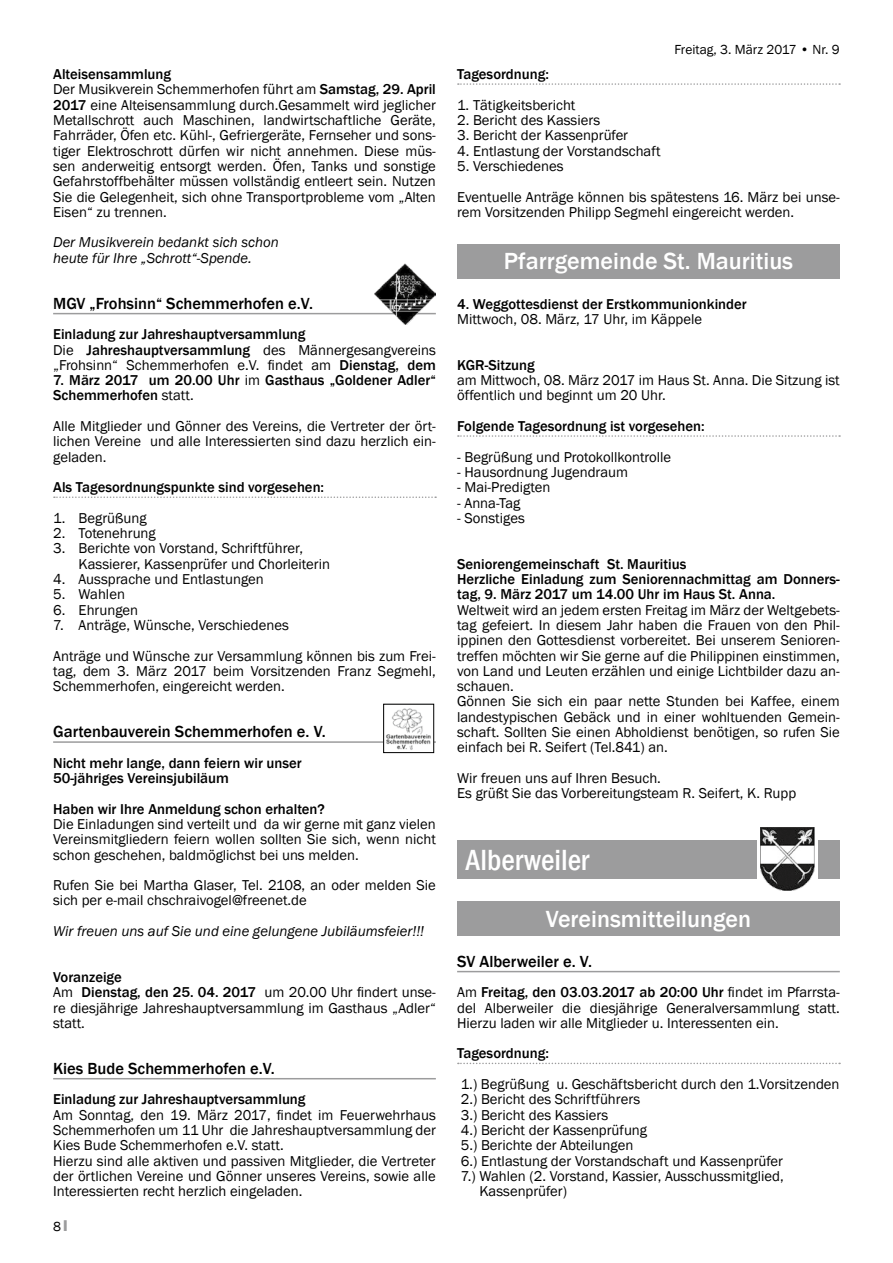
<style>
.page{position:relative;width:893px;height:1263px;background:#fff}
.page>*{position:absolute;margin:0;border:0;box-sizing:border-box;transform-origin:0 0}
.t1{font:500 condensed 30px "Franklin Gothic";color:#fff}
.t2{font:500 24px "Franklin Gothic";color:#fff}
.t3{font:500 16.5px "Franklin Gothic";color:#000}
.t4{font:14.7px/15.3px "Franklin Gothic";color:#000}
.t5{font:500 14.7px/15.3px "Franklin Gothic";color:#000}
.t6{font:italic 14.7px/15.3px "Franklin Gothic";color:#000}
.t7{font:13.5px "Franklin Gothic";color:#000}
.s1{font-weight:500}
.s2{font-weight:400}
.s3{font-family:"Impact";color:#9c9c9d}
</style>
<div class="page">
<svg style="left:458px;top:83px;width:382px;height:2px"></svg>
<svg style="left:458px;top:435px;width:382px;height:2px"></svg>
<hr style="left:457px;top:971px;width:383px;height:1px;background:#9c9c9d">
<svg style="left:458px;top:1063px;width:382px;height:1px"></svg>
<div style="left:457px;top:244px;width:383px;height:34px;background:#9c9c9d"></div>
<div style="left:457px;top:840px;width:383px;height:39px;background:#9c9c9d"></div>
<div style="left:757px;top:827px;width:61px;height:63px;background:linear-gradient(to bottom,#fff,#fff)"></div>
<img style="left:761px;top:827px;width:53px;height:63px">
<div style="left:457px;top:902px;width:383px;height:34px;background:#9c9c9d"></div>
<hr style="left:53px;top:313px;width:383px;height:1px;background:#9c9c9d">
<svg style="left:54px;top:496px;width:382px;height:2px"></svg>
<hr style="left:53px;top:741px;width:383px;height:2px;background:#9c9c9d">
<hr style="left:53px;top:1078px;width:383px;height:1px;background:#9c9c9d">
<img style="left:374px;top:263px;width:62px;height:62px">
<img style="left:386px;top:708px;width:46px;height:42px">
<div style="left:384px;top:704px;width:50px;height:49px;border:1px solid #000"></div>
<p class="t4" style="left:53px;top:67px;width:384px"><span class="s1">Alteisensammlung<br></span>Der Musikverein Schemmerhofen führt am <span class="s1">Samstag, 29. April 2017</span> eine Alteisensammlung durch.Gesammelt wird jeglicher Metallschrott auch Maschinen, landwirtschaftliche Geräte, Fahrräder, Öfen etc. Kühl-, Gefriergeräte, Fernseher und sons&shy;tiger Elektroschrott dürfen wir nicht annehmen. Diese müs&shy;sen anderweitig entsorgt werden. Öfen, Tanks und sonstige Gefahrstoffbehälter müssen vollständig entleert sein. Nutzen Sie die Gelegenheit, sich ohne Transportprobleme vom „Alten Eisen“ zu trennen.</p>
<p class="t6" style="left:53px;top:235px;width:227px">Der Musikverein bedankt sich schon heute für Ihre „Schrott“-Spende.</p>
<p class="t3" style="left:53px;top:293px;width:261px">MGV „Frohsinn“ Schemmerhofen e.V.</p>
<p class="t5" style="left:53px;top:327px;width:384px">Einladung zur Jahreshauptversammlung<br><span class="s2">Die</span> Jahreshauptversammlung <span class="s2">des Männergesangvereins „Frohsinn“ Schemmerhofen e.V. findet am</span> Dienstag, dem</p>
<p class="t5" style="left:53px;top:373px;width:384px">7. März 2017 um 20.00 Uhr <span class="s2">im</span> Gasthaus „Goldener Adler“<br>Schemmerhofen <span class="s2">statt.</span></p>
<p class="t4" style="left:53px;top:419px;width:384px;text-align:justify">Alle Mitglieder und Gönner des Vereins, die Vertreter der ört&shy;lichen Vereine und alle Interessierten sind dazu herzlich ein&shy;geladen.</p>
<p class="t5" style="left:53px;top:480px;width:272px">Als Tagesordnungspunkte sind vorgesehen:</p>
<p class="t4" style="left:53px;top:511px;width:95px">1. Begrüßung</p>
<p class="t4" style="left:53px;top:526px;width:104px">2. Totenehrung</p>
<p class="t4" style="left:79px;top:541px;width:253px;text-indent:-26px">3. Berichte von Vorstand, Schriftführer,<br>Kassierer, Kassenprüfer und Chorleiterin</p>
<p class="t4" style="left:53px;top:572px;width:212px">4. Aussprache und Entlastungen</p>
<p class="t4" style="left:53px;top:587px;width:73px">5. Wahlen</p>
<p class="t4" style="left:53px;top:602px;width:87px">6. Ehrungen</p>
<p class="t4" style="left:53px;top:610px;width:384px;line-height:30.6px">7. Anträge, Wünsche, Verschiedenes<br>Anträge und Wünsche zur Versammlung können bis zum Frei-</p>
<p class="t4" style="left:53px;top:664px;width:384px">tag, dem 3. März 2017 beim Vorsitzenden Franz Segmehl,<br>Schemmerhofen, eingereicht werden.</p>
<p class="t3" style="left:53px;top:721px;width:274px">Gartenbauverein Schemmerhofen e. V.</p>
<p class="t5" style="left:53px;top:755px;width:250px">Nicht mehr lange, dann feiern wir unser<br>50-jähriges Vereinsjubiläum</p>
<p class="t5" style="left:53px;top:801px;width:273px">Haben wir Ihre Anmeldung schon erhalten?</p>
<p class="t4" style="left:53px;top:817px;width:384px;text-align:justify">Die Einladungen sind verteilt und da wir gerne mit ganz vielen Vereinsmitgliedern feiern wollen sollten Sie sich, wenn nicht schon geschehen, baldmöglichst bei uns melden.</p>
<p class="t4" style="left:53px;top:878px;width:384px">Rufen Sie bei Martha Glaser, Tel. 2108, an oder melden Sie sich per e-mail chschraivogel@freenet.de</p>
<p class="t6" style="left:53px;top:924px;width:373px">Wir freuen uns auf Sie und eine gelungene Jubiläumsfeier!!!</p>
<p class="t4" style="left:53px;top:970px;width:384px"><span class="s1">Voranzeige<br></span>Am <span class="s1">Dienstag, den 25. 04. 2017</span> um 20.00 Uhr findert unse&shy;re diesjährige Jahreshauptversammlung im Gasthaus „Adler“ statt.</p>
<p class="t3" style="left:53px;top:1058px;width:223px">Kies Bude Schemmerhofen e.V.</p>
<p class="t5" style="left:53px;top:1092px;width:254px">Einladung zur Jahreshauptversammlung</p>
<p class="t4" style="left:53px;top:1107px;width:384px">Am Sonntag, den 19. März 2017, findet im Feuerwehrhaus Schemmerhofen um 11 Uhr die Jahreshauptversammlung der Kies Bude Schemmerhofen e.V. statt.<br>Hierzu sind alle aktiven und passiven Mitglieder, die Vertreter der örtlichen Vereine und Gönner unseres Vereins, sowie alle Interessierten recht herzlich eingeladen.</p>
<p class="t7" style="left:53px;top:1218px;width:16px">8 <span class="s3">I</span></p>
<p class="t7" style="left:675px;top:41px;width:167px">Freitag, 3. März 2017 • Nr. 9</p>
<p class="t5" style="left:457px;top:67px;width:93px">Tagesordnung:</p>
<p class="t4" style="left:457px;top:97px;width:120px">1. Tätigkeitsbericht</p>
<p class="t4" style="left:457px;top:113px;width:145px">2. Bericht des Kassiers</p>
<p class="t4" style="left:457px;top:128px;width:173px">3. Bericht der Kassenprüfer</p>
<p class="t4" style="left:457px;top:143px;width:205px">4. Entlastung der Vorstandschaft</p>
<p class="t4" style="left:457px;top:151px;width:384px;line-height:30.6px">5. Verschiedenes<br>Eventuelle Anträge können bis spätestens 16. März bei unse-</p>
<p class="t4" style="left:457px;top:205px;width:339px">rem Vorsitzenden Philipp Segmehl eingereicht werden.</p>
<h2 class="t2" style="left:504px;top:247px;width:291px">Pfarrgemeinde St. Mauritius</h2>
<p class="t5" style="left:457px;top:296px;width:291px">4. Weggottesdienst der Erstkommunionkinder</p>
<p class="t4" style="left:457px;top:312px;width:247px">Mittwoch, 08. März, 17 Uhr, im Käppele</p>
<p class="t5" style="left:457px;top:357px;width:79px">KGR-Sitzung</p>
<p class="t4" style="left:457px;top:373px;width:384px">am Mittwoch, 08. März 2017 im Haus St. Anna. Die Sitzung ist öffentlich und beginnt um 20 Uhr.</p>
<p class="t5" style="left:457px;top:419px;width:249px">Folgende Tagesordnung ist vorgesehen:</p>
<p class="t4" style="left:457px;top:449px;width:216px">- Begrüßung und Protokollkontrolle</p>
<p class="t4" style="left:457px;top:465px;width:173px">- Hausordnung Jugendraum</p>
<p class="t4" style="left:457px;top:480px;width:95px">- Mai-Predigten</p>
<p class="t4" style="left:457px;top:495px;width:65px">- Anna-Tag</p>
<p class="t4" style="left:457px;top:511px;width:69px">- Sonstiges</p>
<p class="t5" style="left:457px;top:556px;width:384px">Seniorengemeinschaft St. Mauritius<br>Herzliche Einladung zum Seniorennachmittag am Donners&shy;tag, 9. März 2017 um 14.00 Uhr im Haus St. Anna.</p>
<p class="t4" style="left:457px;top:602px;width:384px">Weltweit wird an jedem ersten Freitag im März der Weltgebets&shy;tag gefeiert. In diesem Jahr haben die Frauen von den Phil&shy;ippinen den Gottesdienst vorbereitet. Bei unserem Senioren&shy;treffen möchten wir Sie gerne auf die Philippinen einstimmen, von Land und Leuten erzählen und einige Lichtbilder dazu an&shy;schauen.<br>Gönnen Sie sich ein paar nette Stunden bei Kaffee, einem landestypischen Gebäck und in einer wohltuenden Gemein&shy;schaft. Sollten Sie einen Abholdienst benötigen, so rufen Sie einfach bei R. Seifert (Tel.841) an.</p>
<p class="t4" style="left:457px;top:771px;width:341px">Wir freuen uns auf Ihren Besuch.<br>Es grüßt Sie das Vorbereitungsteam R. Seifert, K. Rupp</p>
<h1 class="t1" style="left:466px;top:840px;width:125px">Alberweiler</h1>
<h2 class="t2" style="left:546px;top:904px;width:207px">Vereinsmitteilungen</h2>
<p class="t3" style="left:457px;top:951px;width:136px">SV Alberweiler e. V.</p>
<p class="t4" style="left:457px;top:985px;width:384px;text-align:justify">Am <span class="s1">Freitag, den 03.03.2017 ab 20:00 Uhr</span> findet im Pfarrsta&shy;del Alberweiler die diesjährige Generalversammlung statt.<br>Hierzu laden wir alle Mitglieder u. Interessenten ein.</p>
<p class="t5" style="left:457px;top:1046px;width:93px">Tagesordnung:</p>
<p class="t4" style="left:461px;top:1077px;width:380px">1.) Begrüßung u. Geschäftsbericht durch den 1.Vorsitzenden</p>
<p class="t4" style="left:461px;top:1092px;width:181px">2.) Bericht des Schriftführers</p>
<p class="t4" style="left:461px;top:1107px;width:149px">3.) Bericht des Kassiers</p>
<p class="t4" style="left:461px;top:1123px;width:188px">4.) Bericht der Kassenprüfung</p>
<p class="t4" style="left:461px;top:1138px;width:174px">5.) Berichte der Abteilungen</p>
<p class="t4" style="left:461px;top:1153px;width:324px">6.) Entlastung der Vorstandschaft und Kassenprüfer</p>
<p class="t4" style="left:461px;top:1168px;width:324px">7.) Wahlen (2. Vorstand, Kassier, Ausschussmitglied,</p>
<p class="t4" style="left:479px;top:1184px;width:89px">Kassenprüfer)</p>
</div>
